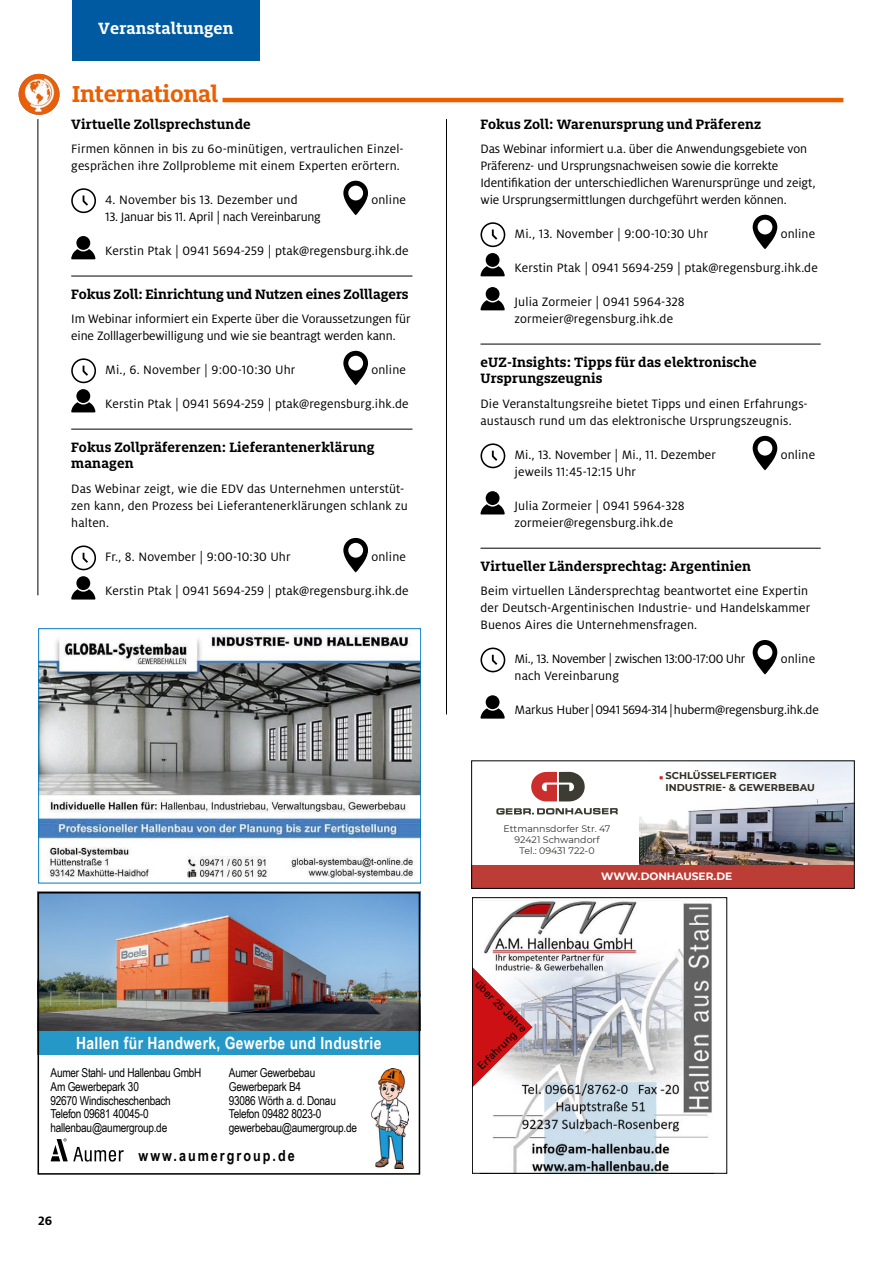
<style>
.page{position:relative;width:893px;height:1263px;background:#fff}
.page>*{position:absolute;margin:0;border:0;box-sizing:border-box;transform-origin:0 0}
.t1{font:700 25.5px "Milo Slab Pro";letter-spacing:-.01em;color:#eb5e00}
.t2{font:700 18px "Milo Slab Pro";letter-spacing:.01em;color:#fff}
.t3{font:700 16.8px "Arial Narrow";letter-spacing:.02em;color:#fff}
.t4{font:700 15.3px "Arial Narrow";letter-spacing:.13em;color:#000}
.t5{font:700 15px/16.5px "Milo Slab Pro";letter-spacing:.01em;color:#000}
.t6{font:13.5px/17px "Milo OT";letter-spacing:.01em;color:#000}
.t7{font:13.5px/17px "Milo OT";letter-spacing:-.01em;color:#000}
.t8{font:13.5px "Milo OT";letter-spacing:-.015em;color:#000}
.t9{font:13.5px "Milo OT";letter-spacing:-.025em;color:#000}
.t10{font:13.5px "Milo OT";letter-spacing:-.02em;color:#000}
.t11{font:700 13.5px "Milo OT";color:#000}
.t12{font:12.3px/13.8px "Arial Narrow";letter-spacing:-.02em;color:#000}
.t13{font:700 10.65px "Montserrat";color:#fff}
.t14{font:10.5px "Univers LT Std";color:#000}
.t15{font:700 9.9px/11.9px "Montserrat";color:#312f25}
.t16{font:9.45px/11.2px "Montserrat";color:#30322f;text-align:center}
</style>
<div class="page">
<div style="left:38px;top:1031px;width:382px;height:23px;background:#2598c8"></div>
<svg style="left:51px;top:1138px;width:73px;height:23px"></svg>
<img style="left:371px;top:1068px;width:38px;height:100px">
<img style="left:41px;top:895px;width:376px;height:136px">
<div style="left:38px;top:892px;width:382px;height:283px;border:2px solid #000"></div>
<img style="left:640px;top:762px;width:213px;height:103px">
<svg style="left:531px;top:772px;width:54px;height:29px"></svg>
<svg style="left:496px;top:808px;width:122px;height:7px"></svg>
<div style="left:472px;top:865px;width:382px;height:23px;background:#bc3d35"></div>
<div style="left:471px;top:760px;width:384px;height:129px;border:1px solid #000"></div>
<img style="left:483px;top:900px;width:229px;height:272px">
<svg style="left:474px;top:967px;width:59px;height:121px"></svg>
<div style="left:472px;top:897px;width:255px;height:277px;border:1px solid #000"></div>
<img style="left:40px;top:635px;width:379px;height:243px">
<div style="left:38px;top:628px;width:383px;height:255px;border:1px solid #007ac2"></div>
<div style="left:72px;top:0;width:187px;height:60px;background:#005aa1"></div>
<hr style="left:38px;top:119px;width:1px;height:476px;background:#000">
<hr style="left:72px;top:98px;width:771px;height:4px;background:#eb5e00">
<div style="left:72px;top:96px;width:151px;height:15px;background:#fff"></div>
<img style="left:19px;top:74px;width:41px;height:41px;border-radius:20px">
<hr style="left:446px;top:119px;width:1px;height:595px;background:#000">
<hr style="left:480px;top:344px;width:341px;height:1px;background:#000">
<hr style="left:480px;top:548px;width:341px;height:1px;background:#000">
<svg style="left:480px;top:222px;width:25px;height:25px"></svg>
<svg style="left:480px;top:253px;width:25px;height:23px"></svg>
<svg style="left:480px;top:287px;width:25px;height:23px"></svg>
<svg style="left:753px;top:215px;width:24px;height:34px"></svg>
<svg style="left:480px;top:443px;width:25px;height:25px"></svg>
<svg style="left:480px;top:491px;width:25px;height:23px"></svg>
<svg style="left:753px;top:436px;width:24px;height:34px"></svg>
<svg style="left:480px;top:647px;width:25px;height:25px"></svg>
<svg style="left:480px;top:695px;width:25px;height:24px"></svg>
<svg style="left:753px;top:640px;width:24px;height:34px"></svg>
<hr style="left:71px;top:276px;width:341px;height:1px;background:#000">
<hr style="left:71px;top:429px;width:341px;height:1px;background:#000">
<svg style="left:71px;top:188px;width:25px;height:25px"></svg>
<svg style="left:71px;top:236px;width:24px;height:23px"></svg>
<svg style="left:343px;top:181px;width:25px;height:34px"></svg>
<svg style="left:71px;top:358px;width:25px;height:25px"></svg>
<svg style="left:71px;top:389px;width:24px;height:23px"></svg>
<svg style="left:343px;top:351px;width:25px;height:34px"></svg>
<svg style="left:71px;top:545px;width:25px;height:25px"></svg>
<svg style="left:71px;top:576px;width:24px;height:23px"></svg>
<svg style="left:343px;top:538px;width:25px;height:34px"></svg>
<h2 class="t2" style="left:98px;top:17px;width:137px">Veranstaltungen</h2>
<h1 class="t1" style="left:72px;top:77px;width:148px">International</h1>
<p class="t5" style="left:71px;top:115px;width:181px">Virtuelle Zollsprechstunde</p>
<p class="t6" style="left:71px;top:141px;width:334px">Firmen können in bis zu 60-minütigen, vertraulichen Einzel&shy;gesprächen ihre Zollprobleme mit einem Experten erörtern.</p>
<p class="t6" style="left:105px;top:192px;width:194px">4. November bis 13. Dezember und</p>
<p class="t6" style="left:372px;top:192px;width:36px">online</p>
<p class="t10" style="left:105px;top:210px;width:217px">13. Januar bis 11. April | nach Vereinbarung</p>
<p class="t6" style="left:105px;top:243px;width:305px">Kerstin Ptak | 0941 5694-259 | ptak@regensburg.ihk.de</p>
<p class="t5" style="left:71px;top:285px;width:339px">Fokus Zoll: Einrichtung und Nutzen eines Zolllagers</p>
<p class="t7" style="left:71px;top:311px;width:341px">Im Webinar informiert ein Experte über die Voraussetzungen für eine Zolllagerbewilligung und wie sie beantragt werden kann.</p>
<p class="t6" style="left:105px;top:362px;width:192px">Mi., 6. November | 9:00-10:30 Uhr</p>
<p class="t6" style="left:372px;top:362px;width:36px">online</p>
<p class="t6" style="left:105px;top:396px;width:305px">Kerstin Ptak | 0941 5694-259 | ptak@regensburg.ihk.de</p>
<p class="t5" style="left:71px;top:438px;width:305px">Fokus Zollpräferenzen: Lieferantenerklärung managen</p>
<p class="t6" style="left:71px;top:481px;width:338px">Das Webinar zeigt, wie die EDV das Unternehmen unterstüt&shy;zen kann, den Prozess bei Lieferantenerklärungen schlank zu halten.</p>
<p class="t6" style="left:105px;top:549px;width:187px">Fr., 8. November | 9:00-10:30 Uhr</p>
<p class="t6" style="left:372px;top:549px;width:36px">online</p>
<p class="t6" style="left:105px;top:583px;width:305px">Kerstin Ptak | 0941 5694-259 | ptak@regensburg.ihk.de</p>
<p class="t3" style="left:76px;top:1030px;width:307px">Hallen für Handwerk, Gewerbe und Industrie</p>
<p class="t12" style="left:51px;top:1065px;width:152px">Aumer Stahl- und Hallenbau GmbH<br>Am Gewerbepark 30<br>92670 Windischeschenbach<br>Telefon 09681 40045-0 hallenbau@aumergroup.de</p>
<p class="t12" style="left:229px;top:1065px;width:130px">Aumer Gewerbebau<br>Gewerbepark B4<br>93086 Wörth a. d. Donau<br>Telefon 09482 8023-0 gewerbebau@aumergroup.de</p>
<p class="t4" style="left:139px;top:1144px;width:158px">www.aumergroup.de</p>
<p class="t11" style="left:38px;top:1213px;width:16px">26</p>
<p class="t5" style="left:480px;top:115px;width:282px">Fokus Zoll: Warenursprung und Präferenz</p>
<p class="t7" style="left:480px;top:141px;width:337px">Das Webinar informiert u.a. über die Anwendungsgebiete von Präferenz- und Ursprungsnachweisen sowie die korrekte Identifikation der unterschiedlichen Warenursprünge und zeigt, wie Ursprungsermittlungen durchgeführt werden können.</p>
<p class="t6" style="left:514px;top:226px;width:195px">Mi., 13. November | 9:00-10:30 Uhr</p>
<p class="t6" style="left:781px;top:226px;width:36px">online</p>
<p class="t6" style="left:514px;top:260px;width:305px">Kerstin Ptak | 0941 5694-259 | ptak@regensburg.ihk.de</p>
<p class="t6" style="left:514px;top:294px;width:172px">Julia Zormeier | 0941 5964-328 zormeier@regensburg.ihk.de</p>
<p class="t5" style="left:480px;top:353px;width:278px">eUZ-Insights: Tipps für das elektronische<br>Ursprungszeugnis</p>
<p class="t6" style="left:480px;top:396px;width:329px">Die Veranstaltungsreihe bietet Tipps und einen Erfahrungs&shy;austausch rund um das elektronische Ursprungszeugnis.</p>
<p class="t6" style="left:514px;top:447px;width:203px">Mi., 13. November | Mi., 11. Dezember</p>
<p class="t6" style="left:781px;top:447px;width:36px">online</p>
<p class="t6" style="left:514px;top:464px;width:123px">jeweils 11:45-12:15 Uhr</p>
<p class="t6" style="left:514px;top:498px;width:172px">Julia Zormeier | 0941 5964-328 zormeier@regensburg.ihk.de</p>
<p class="t5" style="left:480px;top:557px;width:272px">Virtueller Ländersprechtag: Argentinien</p>
<p class="t6" style="left:480px;top:583px;width:331px">Beim virtuellen Ländersprechtag beantwortet eine Expertin der Deutsch-Argentinischen Industrie- und Handelskammer<br>Buenos Aires die Unternehmensfragen.</p>
<p class="t9" style="left:514px;top:652px;width:232px">Mi., 13. November | zwischen 13:00-17:00 Uhr</p>
<p class="t6" style="left:781px;top:651px;width:36px">online</p>
<p class="t6" style="left:514px;top:668px;width:106px">nach Vereinbarung</p>
<p class="t8" style="left:514px;top:703px;width:306px">Markus Huber | 0941 5694-314 | huberm@regensburg.ihk.de</p>
<p class="t16" style="left:504px;top:822px;width:108px">Ettmannsdorfer Str. 47<br>92421 Schwandorf<br>Tel.: 09431 722-0</p>
<p class="t15" style="left:666px;top:769px;width:151px">SCHLÜSSELFERTIGER<br>INDUSTRIE- &amp; GEWERBEBAU</p>
<p class="t14" style="left:481px;top:978px;width:70px;rotate:45deg">über 25 Jahre</p>
<p class="t14" style="left:475px;top:1063px;width:51px;rotate:-45deg">Erfahrung</p>
<p class="t13" style="left:601px;top:868px;width:132px">WWW.DONHAUSER.DE</p>
</div>
